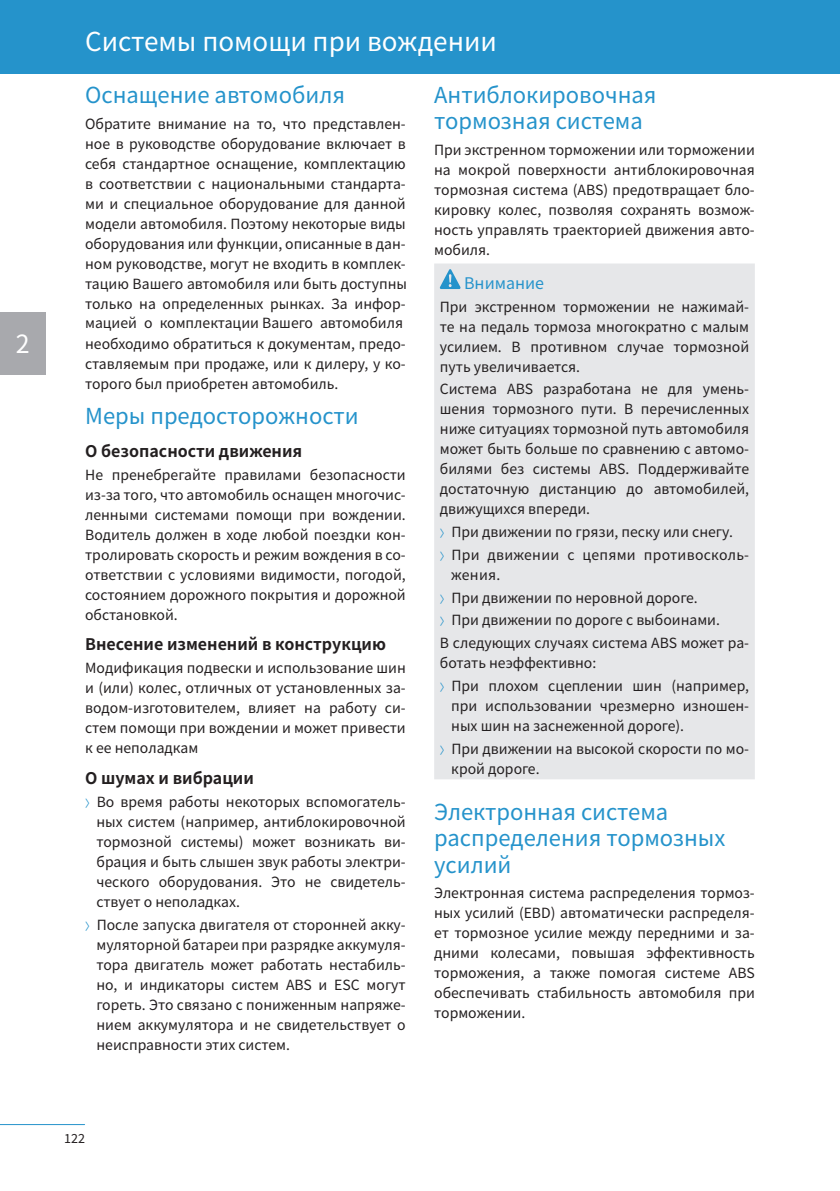
<style>
.page{position:relative;width:840px;height:1191px;background:#fff}
.page>*{position:absolute;margin:0;border:0;box-sizing:border-box;transform-origin:0 0}
.header_2_left{font:26px "Source Han Sans CN";color:#fff}
.t1{font:25px "Source Han Sans CN";color:#fff}
.t2{font:22px/26.4px "Source Han Sans CN";color:#2593cb}
.header_5{font:700 16px "Source Han Sans CN";color:#231f20}
.warn_header_blue{font:16px "Source Han Sans CN";color:#2593cb}
.text_egal{font:14px/20px "Source Han Sans CN";color:#231f20;text-align:justify}
.text_egal-2{font:14px/20px "Source Han Sans CN";letter-spacing:.02em;color:#231f20}
.t3{font:14px "Source Sans Pro";color:#242021}
.s1{color:#242021}
.s2{font-size:10px;color:#2593cb}
</style>
<div class="page">
<hr style="left:0;top:1124px;width:85px;height:1px;background:#2593cb">
<div style="left:0;top:0;width:839px;height:74px;background:#2593cb"></div>
<div style="left:0;top:312px;width:45px;height:62px;background:#a8a9ad"></div>
<div style="left:434px;top:263px;width:320px;height:516px;background:#e6e7e9"></div>
<svg style="left:439px;top:269px;width:21px;height:20px"></svg>
<h2 class="t1" style="left:16px;top:330px;width:15px">2</h2>
<p class="header_2_left" style="left:85px;top:27px;width:413px">Системы помощи при вождении</p>
<h3 class="t2" style="left:85px;top:82px;width:261px">Оснащение автомобиля</h3>
<p class="text_egal" style="left:85px;top:114px;width:323px;text-align:left">Обратите внимание на то, что представлен&shy;ное в руководстве оборудование включает в себя стандартное оснащение, комплектацию в соответствии с национальными стандарта&shy;ми и специальное оборудование для данной модели автомобиля. Поэтому некоторые виды оборудования или функции, описанные в дан&shy;ном руководстве, могут не входить в комплек&shy;<span class="s1">тацию Вашего автомобиля или быть доступны </span>только на определенных рынках. За инфор&shy;<span class="s1">мацией о комплектации Вашего автомобиля </span>необходимо обратиться к документам, предо&shy;ставляемым при продаже, или к дилеру, у ко&shy;торого был приобретен автомобиль.</p>
<h3 class="t2" style="left:85px;top:403px;width:275px">Меры предосторожности</h3>
<p class="header_5" style="left:85px;top:442px;width:218px">О безопасности движения</p>
<p class="text_egal" style="left:85px;top:465px;width:322px;text-align:left">Не пренебрегайте правилами безопасности из-за того, что автомобиль оснащен многочис&shy;ленными системами помощи при вождении.<br>Водитель должен в ходе любой поездки кон&shy;тролировать скорость и режим вождения в со&shy;ответствии с условиями видимости, погодой, состоянием дорожного покрытия и дорожной обстановкой.</p>
<p class="header_5" style="left:85px;top:635px;width:302px">Внесение изменений в конструкцию</p>
<p class="text_egal" style="left:85px;top:658px;width:322px">Модификация подвески и использование шин и (или) колес, отличных от установленных за&shy;водом-изготовителем, влияет на работу си&shy;стем помощи при вождении и может привести к ее неполадкам</p>
<p class="header_5" style="left:85px;top:769px;width:170px">О шумах и вибрации</p>
<p class="text_egal" style="left:96px;top:792px;width:310px;text-indent:-11px"><span class="s2">〉</span> Во время работы некоторых вспомогатель&shy;ных систем (например, антиблокировочной тормозной системы) может возникать ви&shy;брация и быть слышен звук работы электри&shy;ческого оборудования. Это не свидетель&shy;ствует о неполадках.</p>
<p class="text_egal" style="left:96px;top:914px;width:310px;text-indent:-11px"><span class="s2">〉</span> После запуска двигателя от сторонней акку&shy;муляторной батареи при разрядке аккумуля&shy;тора двигатель может работать нестабиль&shy;но, и индикаторы систем ABS и ESC могут гореть. Это связано с пониженным напряже&shy;нием аккумулятора и не свидетельствует о неисправности этих систем.</p>
<h3 class="t2" style="left:434px;top:82px;width:224px">Антиблокировочная тормозная система</h3>
<p class="text_egal" style="left:434px;top:140px;width:322px">При экстренном торможении или торможении на мокрой поверхности антиблокировочная тормозная система (ABS) предотвращает бло&shy;кировку колес, позволяя сохранять возмож&shy;ность управлять траекторией движения авто&shy;мобиля.</p>
<p class="warn_header_blue" style="left:464px;top:274px;width:82px">Внимание</p>
<p class="text_egal" style="left:439px;top:297px;width:310px">При экстренном торможении не нажимай&shy;те на педаль тормоза многократно с малым усилием. В противном случае тормозной путь увеличивается.</p>
<p class="text_egal" style="left:439px;top:379px;width:310px">Система ABS разработана не для умень&shy;шения тормозного пути. В перечисленных ниже ситуациях тормозной путь автомобиля может быть больше по сравнению с автомо&shy;билями без системы ABS. Поддерживайте достаточную дистанцию до автомобилей, движущихся впереди.</p>
<p class="text_egal" style="left:439px;top:522px;width:292px"><span class="s2">〉</span> При движении по грязи, песку или снегу.</p>
<p class="text_egal-2" style="left:451px;top:545px;width:299px;text-indent:-11px"><span class="s2">〉</span>При движении с цепями противосколь&shy;жения.</p>
<p class="text_egal" style="left:439px;top:588px;width:257px"><span class="s2">〉</span> При движении по неровной дороге.</p>
<p class="text_egal" style="left:439px;top:610px;width:279px"><span class="s2">〉</span> При движении по дороге с выбоинами.</p>
<p class="text_egal" style="left:439px;top:633px;width:310px">В следующих случаях система ABS может ра&shy;ботать неэффективно:</p>
<p class="text_egal" style="left:451px;top:676px;width:299px;text-indent:-11px"><span class="s2">〉</span> При плохом сцеплении шин (например, при использовании чрезмерно изношен&shy;ных шин на заснеженной дороге).</p>
<p class="text_egal" style="left:451px;top:739px;width:299px;text-indent:-11px"><span class="s2">〉</span> При движении на высокой скорости по мо&shy;крой дороге.</p>
<h3 class="t2" style="left:434px;top:799px;width:292px">Электронная система распределения тормозных усилий</h3>
<p class="text_egal" style="left:434px;top:883px;width:322px">Электронная система распределения тормоз&shy;ных усилий (EBD) автоматически распределя&shy;ет тормозное усилие между передними и за&shy;дними колесами, повышая эффективность торможения, а также помогая системе ABS обеспечивать стабильность автомобиля при торможении.</p>
<p class="t3" style="left:64px;top:1129px;width:22px">122</p>
</div>
